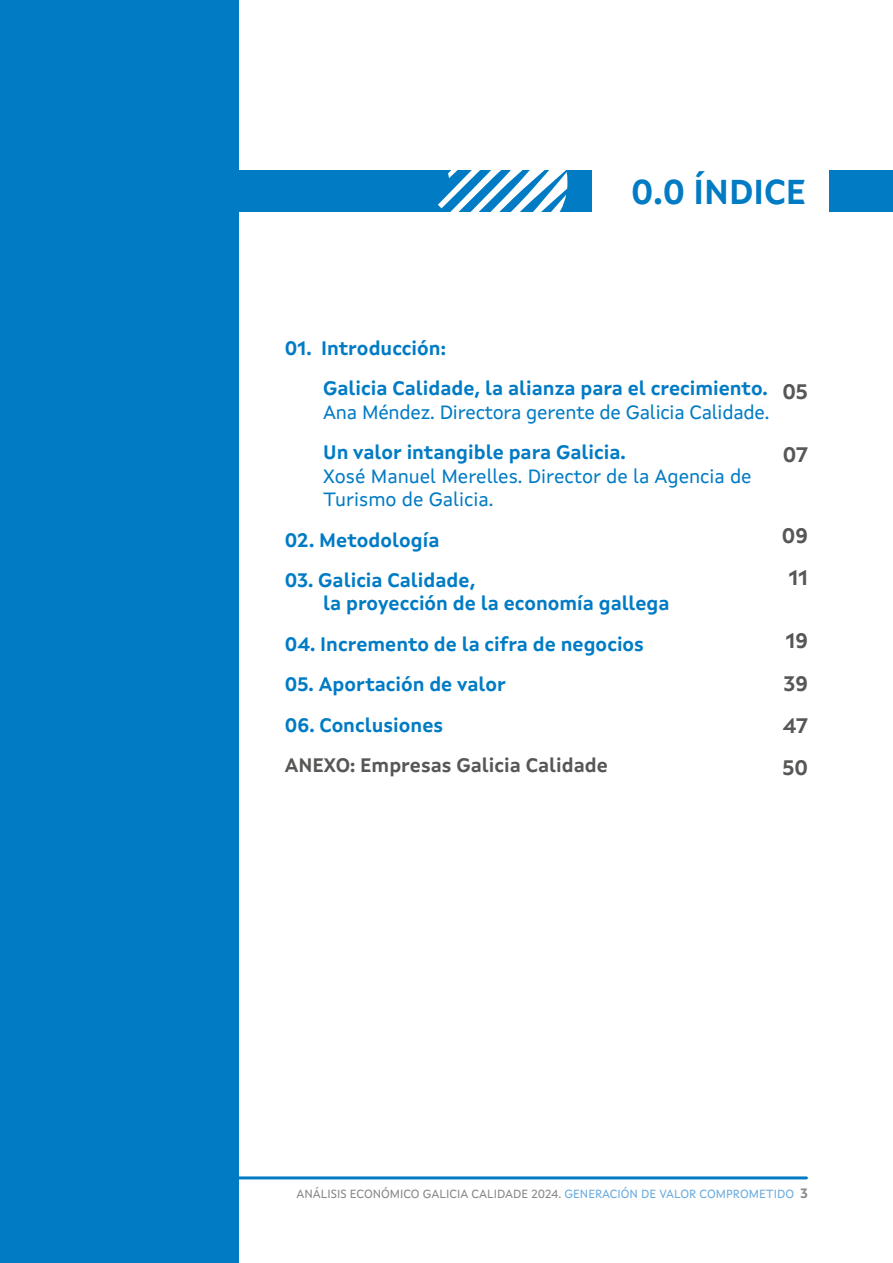
<style>
.page{position:relative;width:893px;height:1263px;background:#fff}
.page>*{position:absolute;margin:0;border:0;box-sizing:border-box;transform-origin:0 0}
.t1{font:700 34.5px "Xunta Sans";color:#007bc4}
.t2{font:700 21px/42.2px "Xunta Sans";color:#575756;text-align:center}
.t3{font:700 19.5px/40.3px "Xunta Sans";color:#007bc4}
.t4{font:19.5px/23.4px "Xunta Sans";color:#007bc4}
.t5{font:700 19.5px "Xunta Sans";color:#575756}
.t6{font:12px "Xunta Sans";color:#878787}
.s1{color:#6aabde}
.s2{font-weight:700;font-size:13.5px}
</style>
<div class="page">
<hr style="left:87px;top:1176px;width:719px;height:3px;background:#007bc4">
<div style="left:0;top:0;width:238px;height:1263px;background:#007bc4"></div>
<div style="left:181px;top:170px;width:411px;height:41px;background:#007bc4"></div>
<div style="left:829px;top:170px;width:64px;height:41px;background:#007bc4"></div>
<svg style="left:438px;top:170px;width:130px;height:41px"></svg>
<h1 class="t1" style="left:631px;top:171px;width:176px">0.0 ÍNDICE</h1>
<p class="t3" style="left:323px;top:328px;width:446px;text-indent:-38px">01. Introducción:<br>Galicia Calidade, la alianza para el crecimiento.</p>
<p class="t4" style="left:323px;top:400px;width:448px">Ana Méndez. Directora gerente de Galicia Calidade.</p>
<p class="t3" style="left:323px;top:432px;width:304px">Un valor intangible para Galicia.</p>
<p class="t4" style="left:323px;top:464px;width:430px">Xosé Manuel Merelles. Director de la Agencia de<br>Turismo de Galicia.</p>
<p class="t3" style="left:285px;top:519px;width:156px">02. Metodología</p>
<p class="t3" style="left:323px;top:568px;width:348px;line-height:23.4px;text-indent:-38px">03. Galicia Calidade,<br>la proyección de la economía gallega</p>
<p class="t3" style="left:285px;top:624px;width:361px">04. Incremento de la cifra de negocios</p>
<p class="t3" style="left:285px;top:664px;width:222px">05. Aportación de valor</p>
<p class="t3" style="left:285px;top:704px;width:160px">06. Conclusiones</p>
<p class="t5" style="left:285px;top:753px;width:324px">ANEXO: Empresas Galicia Calidade</p>
<p class="t2" style="left:782px;top:370px;width:27px">05</p>
<p class="t2" style="left:783px;top:434px;width:26px">07</p>
<p class="t2" style="left:782px;top:514px;width:28px">09<br>11</p>
<p class="t2" style="left:782px;top:620px;width:27px;text-align:justify">19<br>39<br>47<br>50</p>
<p class="t6" style="left:296px;top:1186px;width:513px">ANÁLISIS ECONÓMICO GALICIA CALIDADE 2024. <span class="s1">GENERACIÓN DE VALOR COMPROMETIDO</span> <span class="s2">3</span></p>
</div>
